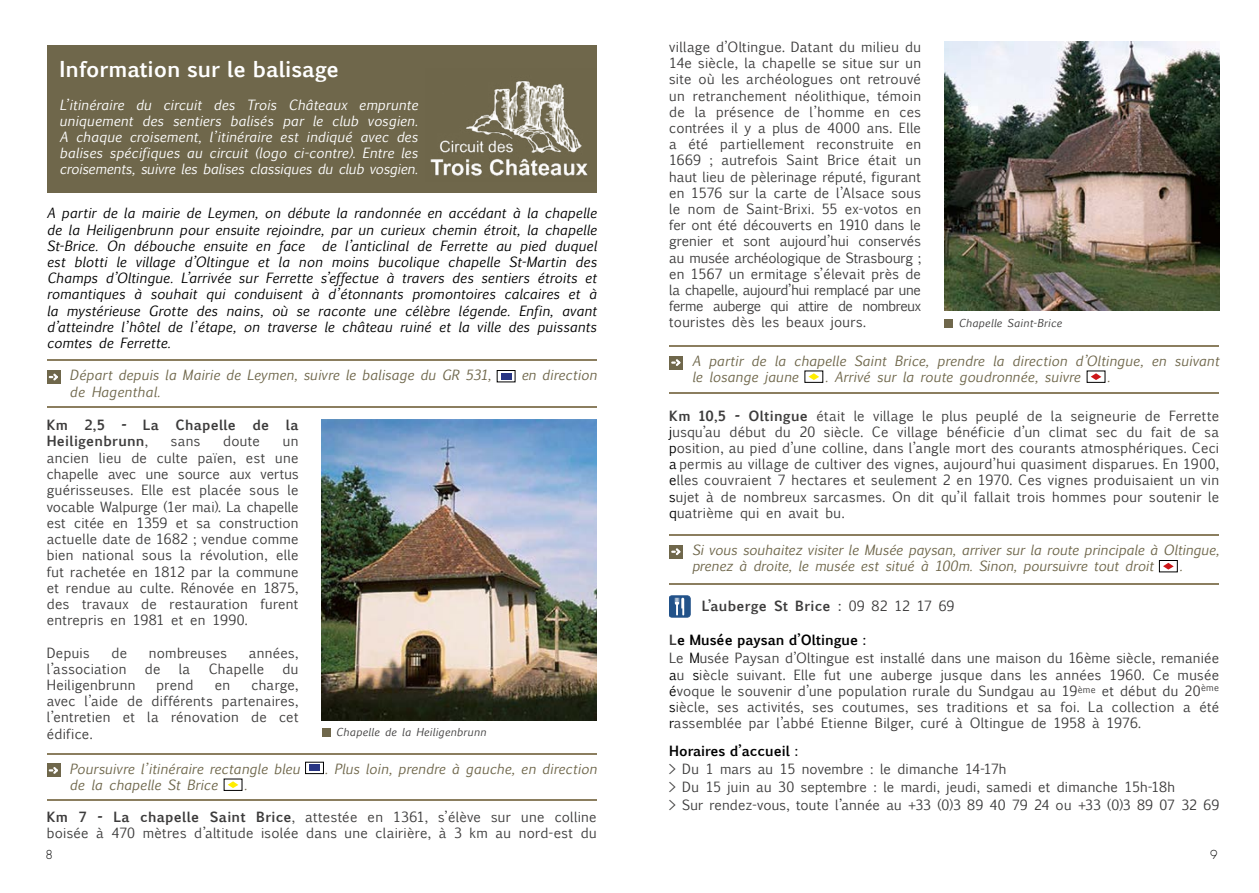
<style>
.page{position:relative;width:1259px;height:893px;background:#fff}
.page>*{position:absolute;margin:0;border:0;box-sizing:border-box;transform-origin:0 0}
.t1{font:700 21px "Euphemia UCAS";color:#fff}
.t2{font:13.5px/16.2px "Euphemia UCAS";letter-spacing:.015em;color:#3d3c3c;text-align:justify}
.t3{font:italic 13.5px/16.2px "Euphemia UCAS";letter-spacing:.01em;color:#000;text-align:justify}
.t4{font:italic 13.5px/16.2px "Euphemia UCAS";letter-spacing:.01em;color:#6f674b}
.t5{font:italic 13.5px/16.2px "Euphemia UCAS";letter-spacing:-.01em;color:#fff;text-align:justify}
.t6{font:700 13.5px/16.2px "Euphemia UCAS";letter-spacing:.015em;color:#3d3c3c}
.t7{font:700 13.5px "Euphemia UCAS";color:#000}
.t8{font:300 12px "Futura LT";color:#000}
.t9{font:italic 10.5px "Euphemia UCAS";letter-spacing:.03em;color:#3d3c3c}
.s1{font-weight:400}
.s2{font-weight:700}
.s3{color:#000}
.s4{font-weight:700;color:#000}
</style>
<div class="page">
<div style="left:47px;top:45px;width:550px;height:147px;background:#6f674b"></div>
<div style="left:322px;top:728px;width:8px;height:8px;background:#6f674b"></div>
<img style="left:430px;top:81px;width:158px;height:95px">
<hr style="left:47px;top:359px;width:550px;height:2px;background:#8b7e5f">
<hr style="left:47px;top:406px;width:550px;height:2px;background:#8b7e5f">
<div style="left:47px;top:370px;width:14px;height:14px;background:#6f674b"></div>
<svg style="left:49px;top:373px;width:9px;height:8px"></svg>
<div style="left:497px;top:370px;width:18px;height:12px;border:1px solid #000"></div>
<div style="left:501px;top:373px;width:10px;height:7px;background:#283583"></div>
<img style="left:322px;top:420px;width:275px;height:301px">
<hr style="left:47px;top:753px;width:550px;height:1px;background:#8b7e5f">
<hr style="left:47px;top:799px;width:550px;height:2px;background:#8b7e5f">
<div style="left:47px;top:763px;width:14px;height:14px;background:#6f674b"></div>
<svg style="left:49px;top:767px;width:9px;height:7px"></svg>
<div style="left:305px;top:762px;width:19px;height:12px;border:1px solid #000"></div>
<div style="left:309px;top:764px;width:11px;height:7px;background:#283583"></div>
<div style="left:224px;top:779px;width:18px;height:12px;border:1px solid #000"></div>
<svg style="left:228px;top:781px;width:10px;height:7px"></svg>
<div style="left:944px;top:319px;width:8px;height:8px;background:#6f674b"></div>
<img style="left:944px;top:42px;width:275px;height:268px">
<hr style="left:669px;top:345px;width:550px;height:2px;background:#8b7e5f">
<hr style="left:669px;top:392px;width:550px;height:1px;background:#8b7e5f">
<div style="left:669px;top:356px;width:14px;height:13px;background:#6f674b"></div>
<svg style="left:671px;top:359px;width:9px;height:7px"></svg>
<div style="left:804px;top:371px;width:19px;height:12px;border:1px solid #000"></div>
<svg style="left:808px;top:373px;width:11px;height:7px"></svg>
<div style="left:1086px;top:371px;width:19px;height:12px;border:1px solid #000"></div>
<svg style="left:1091px;top:373px;width:10px;height:7px"></svg>
<hr style="left:669px;top:534px;width:550px;height:2px;background:#8b7e5f">
<hr style="left:669px;top:583px;width:550px;height:2px;background:#8b7e5f">
<div style="left:669px;top:545px;width:14px;height:14px;background:#6f674b"></div>
<svg style="left:671px;top:548px;width:9px;height:7px"></svg>
<div style="left:1159px;top:560px;width:18px;height:12px;border:1px solid #000"></div>
<svg style="left:1163px;top:563px;width:10px;height:7px"></svg>
<svg style="left:669px;top:596px;width:21px;height:21px"></svg>
<div style="left:669px;top:595px;width:21px;height:22px;border:1px solid #225289;border-radius:3px"></div>
<svg style="left:675px;top:597px;width:9px;height:19px"></svg>
<h1 class="t1" style="left:60px;top:53px;width:281px">Information sur le balisage</h1>
<p class="t5" style="left:60px;top:96px;width:360px">L’itinéraire du circuit des Trois Châteaux emprunte uniquement des sentiers balisés par le club vosgien.<br>A chaque croisement, l’itinéraire est indiqué avec des balises spécifiques au circuit (logo ci-contre). Entre les croisements, suivre les balises classiques du club vosgien.</p>
<p class="t3" style="left:47px;top:205px;width:551px">A partir de la mairie de Leymen, on débute la randonnée en accédant à la chapelle de la Heiligenbrunn pour ensuite rejoindre, par un curieux chemin étroit, la chapelle St-Brice. On débouche ensuite en face de l’anticlinal de Ferrette au pied duquel est blotti le village d’Oltingue et la non moins bucolique chapelle St-Martin des Champs d’Oltingue. L’arrivée sur Ferrette s’effectue à travers des sentiers étroits et romantiques à souhait qui conduisent à d’étonnants promontoires calcaires et à la mystérieuse Grotte des nains, où se raconte une célèbre légende. Enfin, avant d’atteindre l’hôtel de l’étape, on traverse le château ruiné et la ville des puissants comtes de Ferrette.</p>
<p class="t4" style="left:70px;top:367px;width:423px">Départ depuis la Mairie de Leymen, suivre le balisage du GR 531,</p>
<p class="t4" style="left:521px;top:367px;width:77px">en direction</p>
<p class="t4" style="left:70px;top:383px;width:92px">de Hagenthal.</p>
<p class="t6" style="left:47px;top:417px;width:253px">Km 2,5 - La Chapelle de la<br>Heiligenbrunn<span class="s1">,</span></p>
<p class="t2" style="left:171px;top:433px;width:31px">sans</p>
<p class="t2" style="left:223px;top:433px;width:38px">doute</p>
<p class="t2" style="left:47px;top:433px;width:253px;text-indent:236px">un ancien lieu de culte païen, est une chapelle avec une source aux vertus guérisseuses. Elle est placée sous le vocable Walpurge (1er mai). La chapelle est citée en 1359 et sa construction actuelle date de 1682 ; vendue comme bien national sous la révolution, elle fut rachetée en 1812 par la commune et rendue au culte. Rénovée en 1875, des travaux de restauration furent entrepris en 1981 et en 1990.</p>
<p class="t2" style="left:47px;top:644px;width:44px">Depuis</p>
<p class="t2" style="left:111px;top:644px;width:17px">de</p>
<p class="t2" style="left:149px;top:644px;width:80px">nombreuses</p>
<p class="t2" style="left:249px;top:644px;width:51px">années,</p>
<p class="t2" style="left:47px;top:660px;width:81px">l’association</p>
<p class="t2" style="left:145px;top:660px;width:17px">de</p>
<p class="t2" style="left:179px;top:660px;width:13px">la</p>
<p class="t2" style="left:209px;top:660px;width:57px">Chapelle</p>
<p class="t2" style="left:282px;top:660px;width:18px">du</p>
<p class="t2" style="left:47px;top:676px;width:90px">Heiligenbrunn</p>
<p class="t2" style="left:157px;top:676px;width:38px">prend</p>
<p class="t2" style="left:215px;top:676px;width:17px">en</p>
<p class="t2" style="left:47px;top:676px;width:253px;text-indent:205px">charge, avec l’aide de différents partenaires, l’entretien et la rénovation de cet édifice.</p>
<p class="t9" style="left:336px;top:724px;width:152px">Chapelle de la Heiligenbrunn</p>
<p class="t4" style="left:70px;top:761px;width:232px">Poursuivre l’itinéraire rectangle bleu</p>
<p class="t4" style="left:325px;top:761px;width:273px">. Plus loin, prendre à gauche, en direction</p>
<p class="t4" style="left:70px;top:777px;width:149px">de la chapelle St Brice</p>
<p class="t4" style="left:244px;top:777px;width:4px">.</p>
<p class="t2" style="left:47px;top:808px;width:551px"><span class="s2">Km 7 - La chapelle Saint Brice</span>, attestée en 1361, s’élève sur une colline boisée à 470 mètres d’altitude isolée dans une clairière, à 3 km au nord-est du</p>
<p class="t2" style="left:669px;top:38px;width:253px">village d’Oltingue. Datant du milieu du 14e siècle, la chapelle se situe sur un site où les archéologues ont retrouvé un retranchement néolithique, témoin de la présence de l’homme en ces contrées il y a plus de 4000 ans. Elle a été partiellement reconstruite en 1669 ; autrefois Saint Brice était un haut lieu de pèlerinage réputé, figurant en 1576 sur la carte de l’Alsace sous le nom de Saint-Brixi. 55 ex-votos en fer ont été découverts en 1910 dans le grenier et sont aujourd’hui conservés au musée archéologique de Strasbourg ; en 1567 un ermitage s’élevait près de la chapelle, aujourd’hui remplacé par une ferme auberge qui attire de nombreux touristes dès les beaux jours.</p>
<p class="t9" style="left:958px;top:315px;width:105px">Chapelle Saint-Brice</p>
<p class="t4" style="left:692px;top:353px;width:528px">A partir de la chapelle Saint Brice, prendre la direction d’Oltingue, en suivant le losange jaune</p>
<p class="t4" style="left:825px;top:369px;width:257px">. Arrivé sur la route goudronnée, suivre</p>
<p class="t4" style="left:1107px;top:369px;width:4px">.</p>
<p class="t2" style="left:669px;top:407px;width:551px"><span class="s2">Km 10,5 - Oltingue</span> était le village le plus peuplé de la seigneurie de Ferrette <span class="s3">j</span>usqu’au début du 20 siècle. Ce village bénéficie d’un climat sec du fait de sa <span class="s3">p</span>osition, au pied d’une colline, dans l’angle mort des courants atmosphériques. Ceci <span class="s3">a</span> permis au village de cultiver des vignes, aujourd’hui quasiment disparues. En 1900, <span class="s3">e</span>lles couvraient 7 hectares et seulement 2 en 1970. Ces vignes produisaient un vin <span class="s3">s</span>ujet à de nombreux sarcasmes. On dit qu’il fallait trois hommes pour soutenir le <span class="s3">q</span>uatrième qui en avait bu.</p>
<p class="t4" style="left:692px;top:542px;width:528px">Si vous souhaitez visiter le Musée paysan, arriver sur la route principale à Oltingue, prenez à droite, le musée est situé à 100m. Sinon, poursuivre tout droit</p>
<p class="t4" style="left:1179px;top:558px;width:4px">.</p>
<p class="t6" style="left:702px;top:598px;width:254px">L’auberge St Brice : <span class="s1">09 82 12 17 69</span></p>
<p class="t2" style="left:669px;top:631px;width:551px;line-height:18px"><span class="s2">L</span><span class="s4">e Musée paysan d’Oltingue :<br></span>Le <span class="s3">M</span>usée Paysan d’Oltingue est installé dans une maison du 16ème siècle, remaniée</p>
<p class="t2" style="left:669px;top:666px;width:551px"><span class="s3">a</span>u <span class="s3">s</span>iècle suivant. Elle fut une auberge jusque dans les années 1960. Ce musée <span class="s3">é</span>voque le souvenir d’une population rurale du Sundgau au 19<sup>ème</sup> et début du 20<sup>ème </sup><span class="s3">s</span>iècle, ses activités, ses coutumes, ses traditions et sa foi. La collection a été <span class="s3">r</span>assemblée par l’abbé Etienne Bilger, curé à Oltingue de 1958 à 1976.</p>
<p class="t7" style="left:669px;top:741px;width:130px">Horaires d’accueil :</p>
<p class="t2" style="left:669px;top:759px;width:551px;line-height:18px;text-align:left">&gt; Du 1 mars au 15 novembre : le dimanche 14-17h<br>&gt; Du 15 juin au 30 septembre : le mardi, jeudi, samedi et dimanche 15h-18h<br>&gt; Sur rendez-vous, toute l’année au +33 (0)3 89 40 79 24 ou +33 (0)3 89 07 32 69</p>
<p class="t8" style="left:45px;top:847px;width:9px">8</p>
<p class="t8" style="left:1210px;top:847px;width:9px">9</p>
</div>
